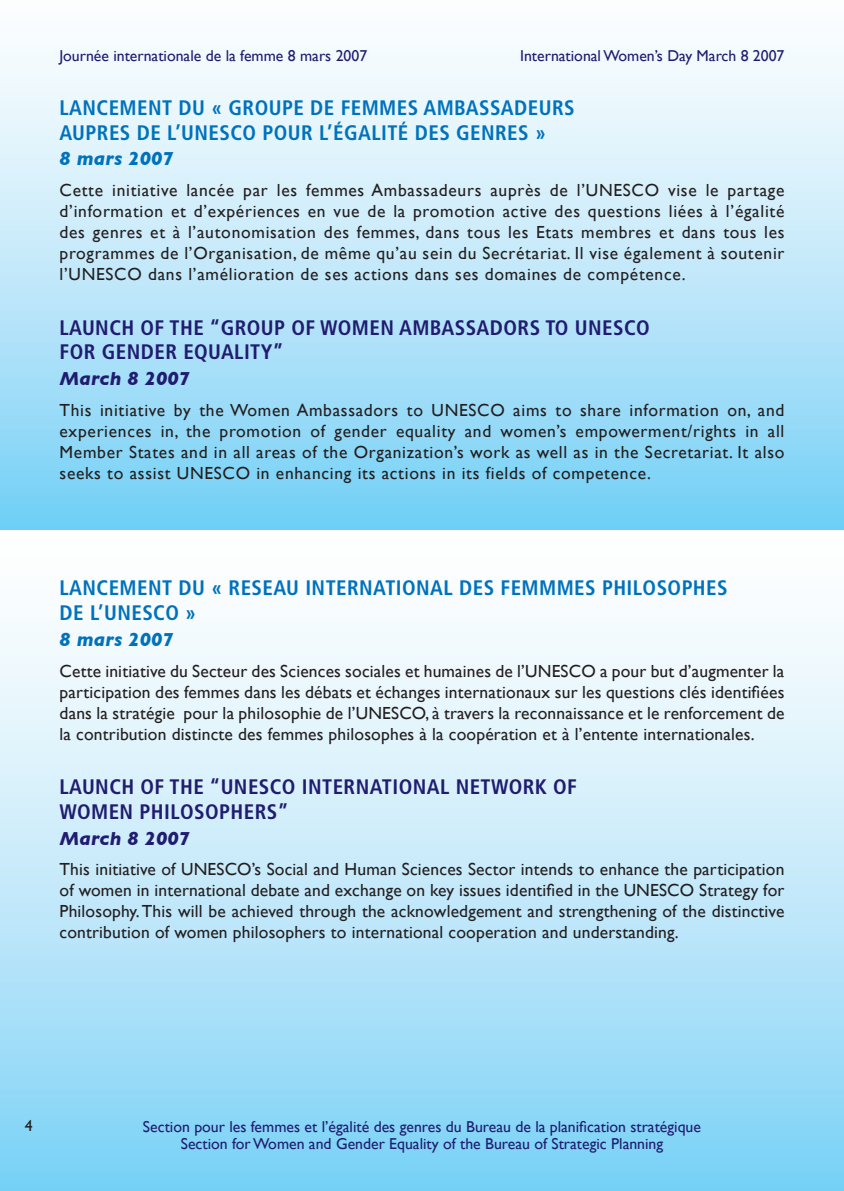
<style>
.page{position:relative;width:844px;height:1191px;background:#fff}
.page>*{position:absolute;margin:0;border:0;box-sizing:border-box;transform-origin:0 0}
.t1{font:700 condensed 21px/24.5px "Frutiger";letter-spacing:.02em;color:#0072bc}
.t2{font:700 condensed 21px/24.5px "Frutiger";letter-spacing:.02em;color:#201c70}
.t3{font:italic 700 19.25px "Gill Sans";letter-spacing:.01em;color:#201c70}
.t4{font:italic 700 19.25px "Gill Sans";letter-spacing:.01em;color:#0072bc}
.t5{font:17.5px/21px "Gill Sans";letter-spacing:.025em;color:#231f20;text-align:justify}
.t6{font:15.75px/17.5px "Gill Sans";color:#201c70;text-align:center}
.t7{font:15.75px "Gill Sans";color:#231f20}
</style>
<div class="page">
<svg style="left:843px;top:50px;width:1px;height:1139px"></svg>
<div style="left:0;top:0;width:843px;height:531px;background:linear-gradient(to bottom,#fff,#78d0f6)"></div>
<div style="left:0;top:531px;width:843px;height:660px;background:linear-gradient(to bottom,#fff,#80d3f6)"></div>
<p class="t6" style="left:60px;top:46px;width:309px">Journée internationale de la femme 8 mars 2007</p>
<p class="t6" style="left:520px;top:46px;width:266px">International Women’s Day March 8 2007</p>
<p class="t1" style="left:60px;top:97px;width:516px">LANCEMENT DU « GROUPE DE FEMMES AMBASSADEURS<br>AUPRES DE L’UNESCO POUR L’ÉGALITÉ DES GENRES »</p>
<p class="t4" style="left:60px;top:148px;width:116px">8 mars 2007</p>
<p class="t5" style="left:60px;top:180px;width:726px">Cette initiative lancée par les femmes Ambassadeurs auprès de l’UNESCO vise le partage d’information et d’expériences en vue de la promotion active des questions liées à l’égalité des genres et à l’autonomisation des femmes, dans tous les Etats membres et dans tous les programmes de l’Organisation, de même qu’au sein du Secrétariat. Il vise également à soutenir l’UNESCO dans l’amélioration de ses actions dans ses domaines de compétence.</p>
<p class="t2" style="left:60px;top:317px;width:591px">LAUNCH OF THE “GROUP OF WOMEN AMBASSADORS TO UNESCO<br>FOR GENDER EQUALITY”</p>
<p class="t3" style="left:60px;top:367px;width:132px">March 8 2007</p>
<p class="t5" style="left:60px;top:399px;width:726px">This initiative by the Women Ambassadors to UNESCO aims to share information on, and experiences in, the promotion of gender equality and women’s empowerment/rights in all Member States and in all areas of the Organization’s work as well as in the Secretariat. It also seeks to assist UNESCO in enhancing its actions in its fields of competence.</p>
<p class="t1" style="left:60px;top:577px;width:669px">LANCEMENT DU « RESEAU INTERNATIONAL DES FEMMMES PHILOSOPHES<br>DE L’UNESCO »</p>
<p class="t4" style="left:60px;top:628px;width:116px">8 mars 2007</p>
<p class="t5" style="left:60px;top:660px;width:726px">Cette initiative du Secteur des Sciences sociales et humaines de l’UNESCO a pour but d’augmenter la participation des femmes dans les débats et échanges internationaux sur les questions clés identifiées dans la stratégie pour la philosophie de l’UNESCO, à travers la reconnaissance et le renforcement de la contribution distincte des femmes philosophes à la coopération et à l’entente internationales.</p>
<p class="t2" style="left:60px;top:776px;width:519px">LAUNCH OF THE “UNESCO INTERNATIONAL NETWORK OF<br>WOMEN PHILOSOPHERS”</p>
<p class="t3" style="left:60px;top:826px;width:132px">March 8 2007</p>
<p class="t5" style="left:60px;top:859px;width:726px">This initiative of UNESCO’s Social and Human Sciences Sector intends to enhance the participation of women in international debate and exchange on key issues identified in the UNESCO Strategy for Philosophy. This will be achieved through the acknowledgement and strengthening of the distinctive contribution of women philosophers to international cooperation and understanding.</p>
<p class="t7" style="left:25px;top:1117px;width:9px">4</p>
<p class="t6" style="left:143px;top:1117px;width:559px">Section pour les femmes et l’égalité des genres du Bureau de la planification stratégique<br>Section for Women and Gender Equality of the Bureau of Strategic Planning</p>
</div>
